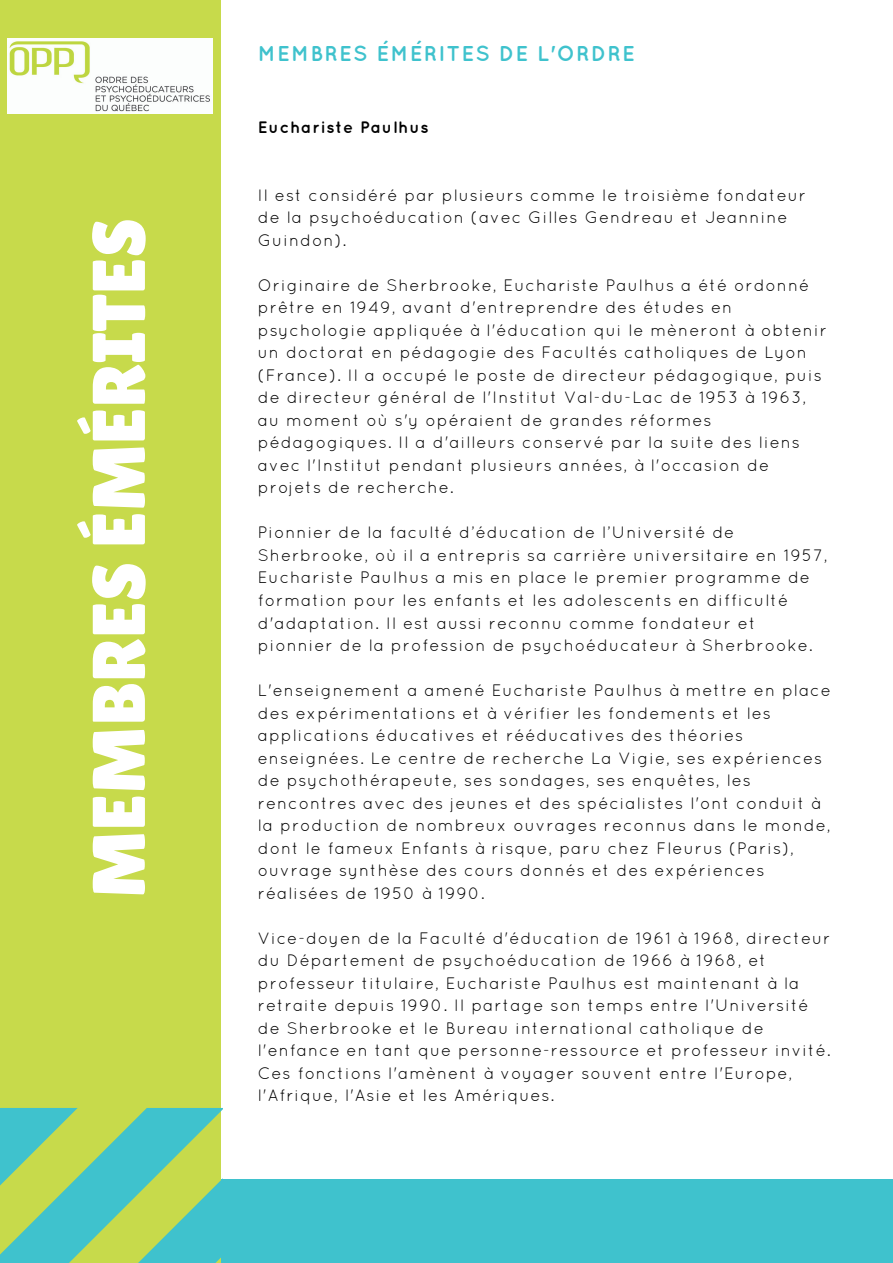
<style>
.page{position:relative;width:893px;height:1263px;background:#fff}
.page>*{position:absolute;margin:0;border:0;box-sizing:border-box;transform-origin:0 0}
.t1{font:74.55px "Lilita One";color:#fff}
.t2{font:700 21.45px "Quicksand";letter-spacing:.06em;color:#3fc2cd}
.t3{font:16.5px/22.5px "Quicksand";letter-spacing:.06em;color:#000}
.t4{font:700 16.5px "Quicksand";letter-spacing:.06em;color:#000}
</style>
<div class="page">
<div style="left:0;top:1179px;width:893px;height:84px;background:#3fc2cd"></div>
<div style="left:0;top:0;width:221px;height:1263px;background:#c7da4b"></div>
<svg style="left:0;top:1108px;width:223px;height:155px"></svg>
<img style="left:8px;top:38px;width:205px;height:76px">
<h1 class="t1" style="left:76px;top:898px;width:682px;rotate:-90deg">MEMBRES ÉMÉRITES</h1>
<h2 class="t2" style="left:258px;top:41px;width:379px">MEMBRES ÉMÉRITES DE L'ORDRE</h2>
<p class="t4" style="left:258px;top:117px;width:172px">Euchariste Paulhus</p>
<p class="t3" style="left:258px;top:183px;width:550px">Il est considéré par plusieurs comme le troisième fondateur de la psychoéducation (avec Gilles Gendreau et Jeannine<br>Guindon).</p>
<p class="t3" style="left:258px;top:273px;width:571px">Originaire de Sherbrooke, Euchariste Paulhus a été ordonné prêtre en 1949, avant d'entreprendre des études en psychologie appliquée à l'éducation qui le mèneront à obtenir un doctorat en pédagogie des Facultés catholiques de Lyon (France). Il a occupé le poste de directeur pédagogique, puis de directeur général de l'Institut Val-du-Lac de 1953 à 1963, au moment où s'y opéraient de grandes réformes pédagogiques. Il a d'ailleurs conservé par la suite des liens avec l'Institut pendant plusieurs années, à l'occasion de projets de recherche.</p>
<p class="t3" style="left:258px;top:521px;width:571px">Pionnier de la faculté d’éducation de l’Université de Sherbrooke, où il a entrepris sa carrière universitaire en 1957, Euchariste Paulhus a mis en place le premier programme de formation pour les enfants et les adolescents en difficulté d'adaptation. Il est aussi reconnu comme fondateur et pionnier de la profession de psychoéducateur à Sherbrooke.</p>
<p class="t3" style="left:258px;top:679px;width:574px">L'enseignement a amené Euchariste Paulhus à mettre en place des expérimentations et à vérifier les fondements et les applications éducatives et rééducatives des théories enseignées. Le centre de recherche La Vigie, ses expériences de psychothérapeute, ses sondages, ses enquêtes, les rencontres avec des jeunes et des spécialistes l'ont conduit à la production de nombreux ouvrages reconnus dans le monde, dont le fameux Enfants à risque, paru chez Fleurus (Paris), ouvrage synthèse des cours donnés et des expériences réalisées de 1950 à 1990.</p>
<p class="t3" style="left:258px;top:926px;width:574px">Vice-doyen de la Faculté d'éducation de 1961 à 1968, directeur du Département de psychoéducation de 1966 à 1968, et professeur titulaire, Euchariste Paulhus est maintenant à la retraite depuis 1990. Il partage son temps entre l'Université de Sherbrooke et le Bureau international catholique de l'enfance en tant que personne-ressource et professeur invité.<br>Ces fonctions l'amènent à voyager souvent entre l'Europe, l'Afrique, l'Asie et les Amériques.</p>
</div>
